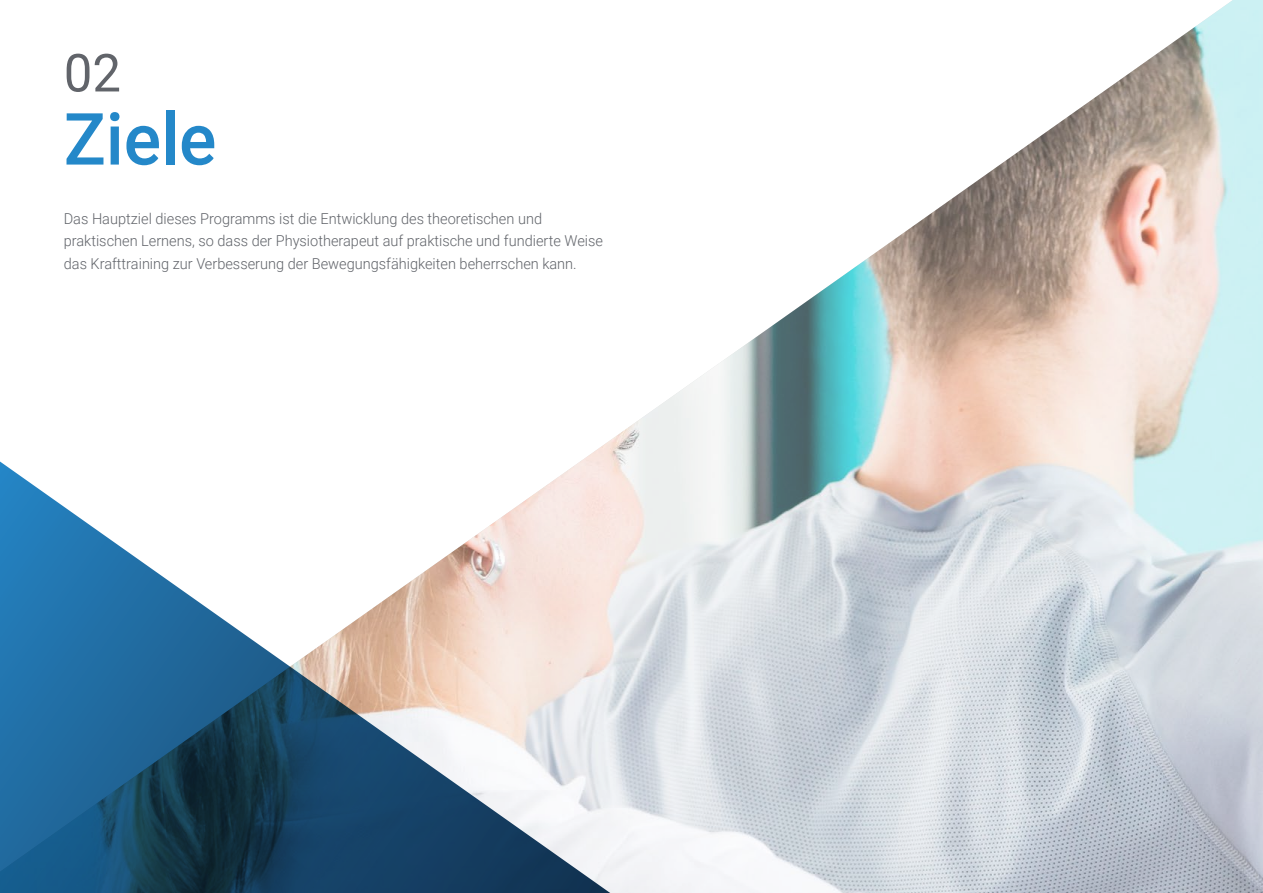
<style>
.page{position:relative;width:1263px;height:893px;background:#fff}
.page>*{position:absolute;margin:0;border:0;box-sizing:border-box;transform-origin:0 0}
.t1{font:500 72px "Roboto";color:#2488c9}
.t2{font:52.5px "Roboto";color:#61646a}
.t3{font:300 15px/22.5px "Roboto";color:#61646a}
</style>
<div class="page">
<img style="left:602px;top:0;width:661px;height:893px">
<svg style="left:0;top:446px;width:640px;height:447px"></svg>
<h2 class="t2" style="left:64px;top:36px;width:59px">02</h2>
<h1 class="t1" style="left:64px;top:89px;width:154px">Ziele</h1>
<p class="t3" style="left:64px;top:207px;width:541px">Das Hauptziel dieses Programms ist die Entwicklung des theoretischen und praktischen Lernens, so dass der Physiotherapeut auf praktische und fundierte Weise das Krafttraining zur Verbesserung der Bewegungsfähigkeiten beherrschen kann.</p>
</div>
